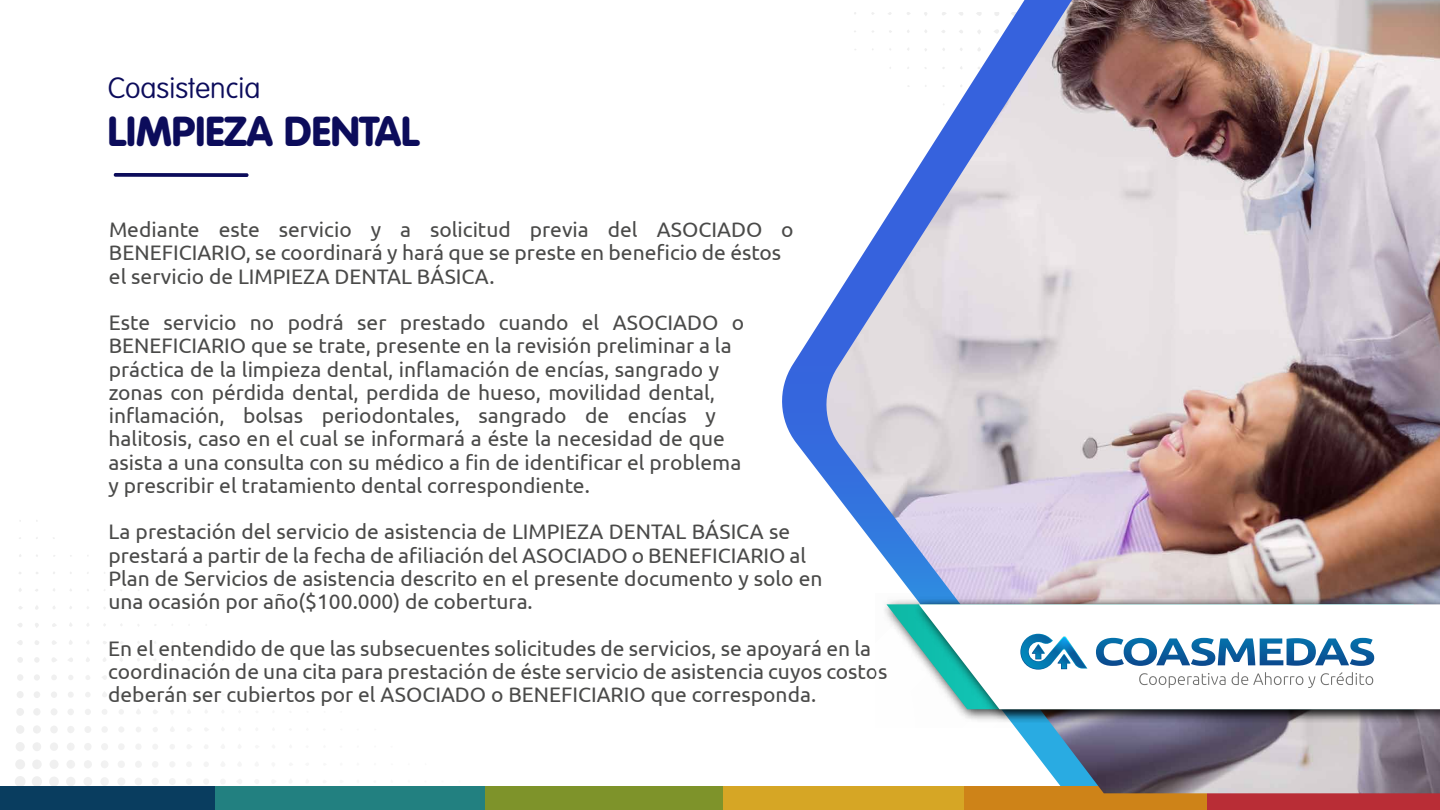
<style>
.page{position:relative;width:1440px;height:810px;background:#fff}
.page>*{position:absolute;margin:0;border:0;box-sizing:border-box;transform-origin:0 0}
.t1{font:900 41.25px "VAG Rounded Std";color:#0c0c5b}
.t2{font:100 28.95px "VAG Rounded Std";color:#0c0c5b}
.t3{font:21px/23.2px "Ubuntu";color:#4a4a49}
</style>
<div class="page">
<div style="left:15px;top:776px;width:11px;height:11px;background:#efefef;border-radius:50%"></div>
<div style="left:32px;top:776px;width:10px;height:11px;background:#efefef;border-radius:50%"></div>
<div style="left:15px;top:759px;width:10px;height:10px;background:#efefef;border-radius:50%"></div>
<div style="left:49px;top:776px;width:10px;height:11px;background:#efefef;border-radius:50%"></div>
<div style="left:32px;top:759px;width:10px;height:10px;background:#efefef;border-radius:50%"></div>
<div style="left:66px;top:777px;width:9px;height:9px;background:#efefef;border-radius:50%"></div>
<div style="left:16px;top:742px;width:9px;height:9px;background:#efefef;border-radius:50%"></div>
<div style="left:50px;top:760px;width:9px;height:9px;background:#efefef;border-radius:50%"></div>
<div style="left:83px;top:777px;width:9px;height:9px;background:#efefef;border-radius:50%"></div>
<div style="left:32px;top:742px;width:9px;height:9px;background:#efefef;border-radius:50%"></div>
<div style="left:66px;top:760px;width:9px;height:9px;background:#efefef;border-radius:50%"></div>
<div style="left:100px;top:777px;width:9px;height:9px;background:#efefef;border-radius:50%"></div>
<div style="left:16px;top:725px;width:9px;height:9px;background:#efefef;border-radius:50%"></div>
<div style="left:84px;top:760px;width:8px;height:9px;background:#efefef;border-radius:50%"></div>
<div style="left:50px;top:742px;width:8px;height:9px;background:#efefef;border-radius:50%"></div>
<div style="left:33px;top:725px;width:8px;height:9px;background:#efefef;border-radius:50%"></div>
<div style="left:117px;top:777px;width:9px;height:9px;background:#efefef;border-radius:4px"></div>
<div style="left:67px;top:743px;width:8px;height:8px;background:#efefef;border-radius:4px"></div>
<div style="left:50px;top:726px;width:8px;height:7px;background:#efefef;border-radius:50%"></div>
<div style="left:101px;top:760px;width:8px;height:8px;background:#efefef;border-radius:50%"></div>
<div style="left:135px;top:778px;width:7px;height:7px;background:#efefef;border-radius:50%"></div>
<div style="left:16px;top:708px;width:8px;height:8px;background:#efefef;border-radius:50%"></div>
<div style="left:84px;top:743px;width:8px;height:8px;background:#efefef;border-radius:50%"></div>
<div style="left:118px;top:761px;width:7px;height:7px;background:#efefef;border-radius:50%"></div>
<div style="left:33px;top:708px;width:8px;height:8px;background:#efefef;border-radius:50%"></div>
<div style="left:17px;top:691px;width:7px;height:7px;background:#efefef;border-radius:50%"></div>
<div style="left:67px;top:726px;width:7px;height:7px;background:#efefef;border-radius:50%"></div>
<div style="left:152px;top:778px;width:7px;height:7px;background:#efefef;border-radius:50%"></div>
<div style="left:101px;top:743px;width:7px;height:7px;background:#efefef;border-radius:50%"></div>
<div style="left:135px;top:761px;width:7px;height:7px;background:#efefef;border-radius:50%"></div>
<div style="left:51px;top:708px;width:7px;height:8px;background:#efefef;border-radius:50%"></div>
<div style="left:169px;top:778px;width:7px;height:7px;background:#efefef;border-radius:50%"></div>
<div style="left:84px;top:726px;width:7px;height:7px;background:#efefef;border-radius:50%"></div>
<div style="left:152px;top:761px;width:6px;height:7px;background:#efefef;border-radius:50%"></div>
<div style="left:34px;top:691px;width:6px;height:7px;background:#efefef;border-radius:50%"></div>
<div style="left:67px;top:708px;width:7px;height:7px;background:#efefef;border-radius:50%"></div>
<div style="left:118px;top:743px;width:7px;height:7px;background:#efefef;border-radius:50%"></div>
<div style="left:186px;top:778px;width:6px;height:7px;background:#efefef;border-radius:50%"></div>
<div style="left:51px;top:691px;width:6px;height:7px;background:#efefef;border-radius:50%"></div>
<div style="left:17px;top:674px;width:6px;height:7px;background:#efefef;border-radius:50%"></div>
<div style="left:135px;top:743px;width:7px;height:7px;background:#efefef;border-radius:3px"></div>
<div style="left:101px;top:726px;width:7px;height:7px;background:#efefef;border-radius:50%"></div>
<svg style="left:85px;top:709px;width:6px;height:6px"></svg>
<div style="left:169px;top:761px;width:7px;height:7px;background:#efefef;border-radius:50%"></div>
<div style="left:34px;top:674px;width:6px;height:7px;background:#efefef;border-radius:50%"></div>
<div style="left:118px;top:726px;width:6px;height:7px;background:#efefef;border-radius:50%"></div>
<div style="left:203px;top:778px;width:6px;height:7px;background:#efefef;border-radius:50%"></div>
<svg style="left:68px;top:692px;width:6px;height:5px"></svg>
<svg style="left:153px;top:744px;width:5px;height:5px"></svg>
<svg style="left:187px;top:762px;width:4px;height:5px"></svg>
<svg style="left:17px;top:657px;width:6px;height:6px"></svg>
<svg style="left:102px;top:709px;width:5px;height:6px"></svg>
<svg style="left:85px;top:692px;width:5px;height:5px"></svg>
<svg style="left:51px;top:675px;width:6px;height:5px"></svg>
<svg style="left:170px;top:744px;width:5px;height:5px"></svg>
<svg style="left:136px;top:727px;width:5px;height:5px"></svg>
<svg style="left:119px;top:709px;width:5px;height:5px"></svg>
<svg style="left:204px;top:762px;width:4px;height:5px"></svg>
<svg style="left:34px;top:657px;width:5px;height:6px"></svg>
<svg style="left:153px;top:727px;width:5px;height:5px"></svg>
<svg style="left:68px;top:675px;width:5px;height:5px"></svg>
<svg style="left:102px;top:692px;width:5px;height:5px"></svg>
<svg style="left:17px;top:640px;width:6px;height:5px"></svg>
<svg style="left:187px;top:745px;width:5px;height:4px"></svg>
<svg style="left:136px;top:709px;width:5px;height:5px"></svg>
<svg style="left:52px;top:657px;width:5px;height:5px"></svg>
<svg style="left:86px;top:675px;width:4px;height:5px"></svg>
<svg style="left:170px;top:727px;width:4px;height:5px"></svg>
<svg style="left:18px;top:623px;width:4px;height:4px"></svg>
<svg style="left:204px;top:745px;width:4px;height:4px"></svg>
<svg style="left:153px;top:710px;width:4px;height:4px"></svg>
<svg style="left:102px;top:676px;width:5px;height:4px"></svg>
<svg style="left:119px;top:693px;width:4px;height:4px"></svg>
<svg style="left:35px;top:640px;width:4px;height:5px"></svg>
<svg style="left:68px;top:658px;width:5px;height:4px"></svg>
<svg style="left:35px;top:623px;width:4px;height:5px"></svg>
<svg style="left:86px;top:657px;width:4px;height:5px"></svg>
<svg style="left:52px;top:640px;width:5px;height:5px"></svg>
<svg style="left:782px;top:318px;width:40px;height:159px"></svg>
<div style="left:0;top:786px;width:218px;height:24px;background:#093d5f"></div>
<div style="left:215px;top:786px;width:273px;height:24px;background:#228080"></div>
<div style="left:486px;top:786px;width:237px;height:24px;background:#7e932a"></div>
<div style="left:723px;top:786px;width:243px;height:24px;background:#d6a625"></div>
<div style="left:965px;top:786px;width:242px;height:24px;background:#ce8318"></div>
<div style="left:1207px;top:786px;width:233px;height:24px;background:#b92d36"></div>
<svg style="left:113px;top:173px;width:136px;height:4px"></svg>
<img style="left:822px;top:0;width:618px;height:793px">
<img style="left:875px;top:593px;width:33px;height:135px">
<svg style="left:886px;top:604px;width:22px;height:105px"></svg>
<img style="left:908px;top:593px;width:532px;height:135px">
<svg style="left:919px;top:604px;width:521px;height:105px"></svg>
<svg style="left:1139px;top:673px;width:87px;height:15px"></svg>
<svg style="left:1232px;top:672px;width:121px;height:16px"></svg>
<svg style="left:1356px;top:673px;width:17px;height:12px"></svg>
<svg style="left:1096px;top:638px;width:94px;height:28px"></svg>
<svg style="left:1191px;top:638px;width:124px;height:28px"></svg>
<svg style="left:1315px;top:638px;width:59px;height:28px"></svg>
<svg style="left:1020px;top:634px;width:67px;height:36px"></svg>
<h2 class="t2" style="left:108px;top:71px;width:154px">Coasistencia</h2>
<h1 class="t1" style="left:108px;top:107px;width:313px">LIMPIEZA DENTAL</h1>
<p class="t3" style="left:109px;top:217px;width:686px">Mediante este servicio y a solicitud previa del ASOCIADO o<br>BENEFICIARIO, se coordinará y hará que se preste en beneficio de éstos el servicio de LIMPIEZA DENTAL BÁSICA.</p>
<p class="t3" style="left:109px;top:310px;width:637px">Este servicio no podrá ser prestado cuando el ASOCIADO o BENEFICIARIO que se trate, presente en la revisión preliminar a la práctica de la limpieza dental, inflamación de encías, sangrado y zonas con pérdida dental, perdida de hueso, movilidad dental, inflamación, bolsas periodontales, sangrado de encías y halitosis, caso en el cual se informará a éste la necesidad de que asista a una consulta con su médico a fin de identificar el problema y prescribir el tratamiento dental correspondiente.</p>
<p class="t3" style="left:108px;top:520px;width:716px">La prestación del servicio de asistencia de LIMPIEZA DENTAL BÁSICA se prestará a partir de la fecha de afiliación del ASOCIADO o BENEFICIARIO al Plan de Servicios de asistencia descrito en el presente documento y solo en una ocasión por año($100.000) de cobertura.</p>
<p class="t3" style="left:108px;top:636px;width:781px">En el entendido de que las subsecuentes solicitudes de servicios, se apoyará en la coordinación de una cita para prestación de éste servicio de asistencia cuyos costos deberán ser cubiertos por el ASOCIADO o BENEFICIARIO que corresponda.</p>
</div>
